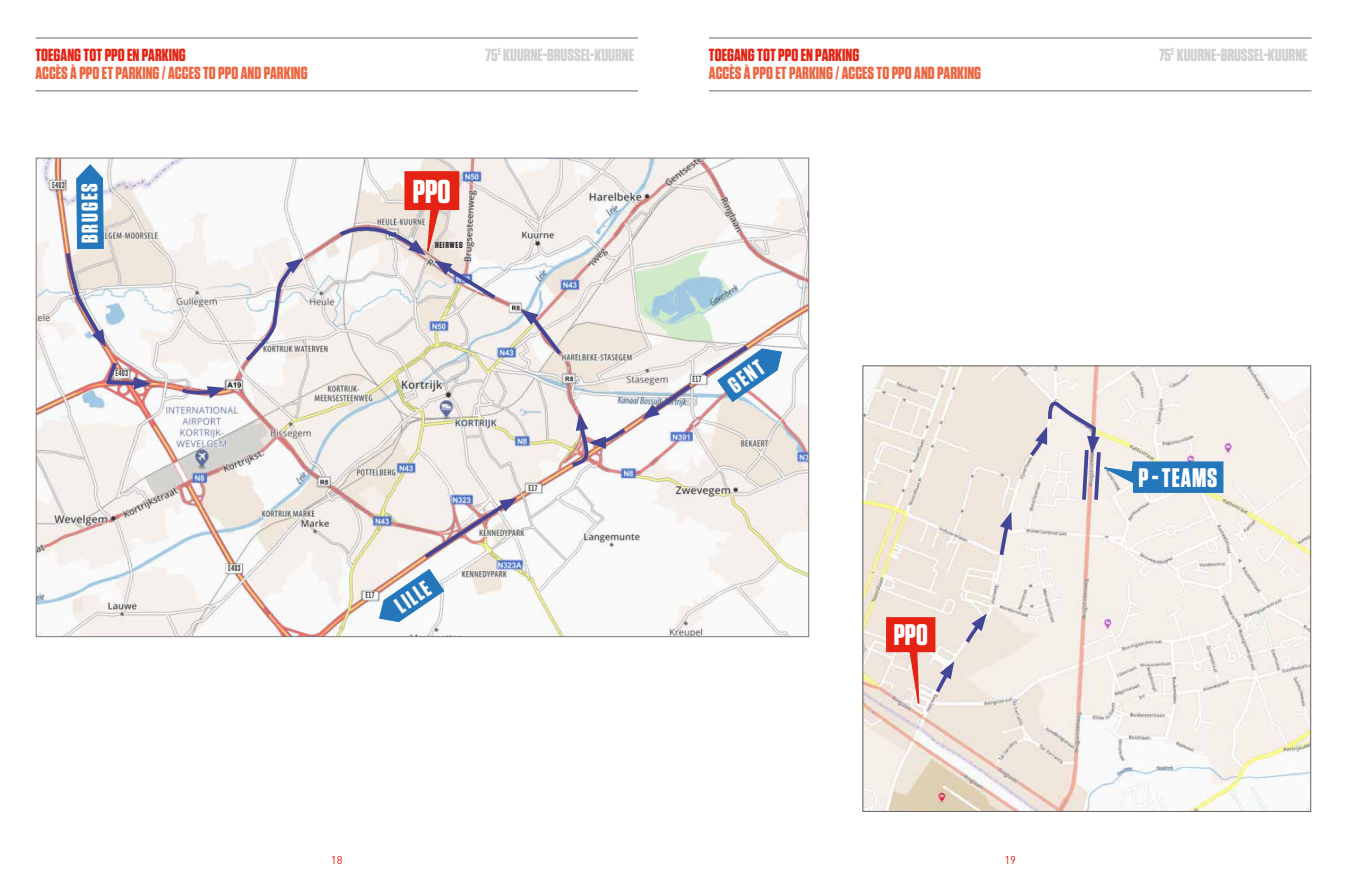
<style>
.page{position:relative;width:1347px;height:886px;background:#fff}
.page>*{position:absolute;margin:0;border:0;box-sizing:border-box;transform-origin:0 0}
.t1{font:700 33px "Tungsten";color:#fff}
.t2{font:700 29.75px "Tungsten";color:#fff}
.t3{font:700 26.75px "Tungsten";letter-spacing:.035em;color:#fff}
.t4{font:700 22.75px "Tungsten";letter-spacing:.07em;color:#fff}
.t5{font:700 17.5px "Tungsten";color:#ec6642}
.t6{font:700 17.5px "Tungsten";color:#d0d0d0}
.t7{font:700 17.5px "Tungsten";color:#e42313}
.t8{font:11.25px "DIN Pro";color:#e42313}
.t9{font:700 8.75px "Tungsten";letter-spacing:.07em;color:#2c2b31;scale:1.06 1}
.t10{font:700 6.25px "Gobold";letter-spacing:.03em;color:#4a4a49;scale:.91 1}
</style>
<div class="page">
<hr style="left:709px;top:37px;width:602px;height:2px;background:#878787">
<hr style="left:709px;top:90px;width:602px;height:1px;background:#878787">
<hr style="left:35px;top:37px;width:603px;height:2px;background:#878787">
<hr style="left:35px;top:90px;width:603px;height:1px;background:#878787">
<img style="left:38px;top:160px;width:769px;height:475px">
<img style="left:864px;top:368px;width:444px;height:441px">
<svg style="left:103px;top:358px;width:48px;height:31px"></svg>
<svg style="left:179px;top:386px;width:46px;height:12px"></svg>
<svg style="left:243px;top:258px;width:60px;height:105px"></svg>
<img style="left:422px;top:498px;width:95px;height:62px">
<img style="left:568px;top:413px;width:60px;height:55px">
<svg style="left:520px;top:310px;width:43px;height:47px"></svg>
<svg style="left:963px;top:613px;width:24px;height:32px"></svg>
<svg style="left:997px;top:512px;width:15px;height:47px"></svg>
<svg style="left:337px;top:170px;width:162px;height:132px"></svg>
<svg style="left:885px;top:616px;width:69px;height:110px;background:#e7aea7"></svg>
<svg style="left:1027px;top:398px;width:197px;height:106px;background:#ccd4db"></svg>
<svg style="left:378px;top:568px;width:67px;height:55px"></svg>
<img style="left:63px;top:163px;width:43px;height:184px">
<img style="left:642px;top:342px;width:140px;height:77px">
<p class="t7" style="left:35px;top:45px;width:152px">TOEGANG TOT PPO EN PARKING</p>
<p class="t6" style="left:485px;top:45px;width:150px">75<sup>E</sup> KUURNE-BRUSSEL-KUURNE</p>
<p class="t5" style="left:35px;top:64px;width:274px">ACCÈS À PPO ET PARKING / ACCES TO PPO AND PARKING</p>
<p class="t10" style="left:52px;top:181px;width:15px">E403</p>
<h3 class="t4" style="left:78px;top:243px;width:62px;rotate:-90deg">BRUGES</h3>
<p class="t10" style="left:116px;top:369px;width:15px">E403</p>
<p class="t10" style="left:228px;top:564px;width:15px">E403</p>
<h1 class="t1" style="left:413px;top:173px;width:39px">PPO</h1>
<p class="t9" style="left:435px;top:240px;width:28px">HEIRWEG</p>
<p class="t10" style="left:365px;top:591px;width:12px">E17</p>
<h3 class="t4" style="left:391px;top:597px;width:39px;rotate:-34deg">LILLE</h3>
<p class="t10" style="left:528px;top:484px;width:12px">E17</p>
<p class="t7" style="left:709px;top:45px;width:152px">TOEGANG TOT PPO EN PARKING</p>
<p class="t6" style="left:1159px;top:45px;width:150px">75<sup>E</sup> KUURNE-BRUSSEL-KUURNE</p>
<p class="t5" style="left:709px;top:64px;width:274px">ACCÈS À PPO ET PARKING / ACCES TO PPO AND PARKING</p>
<p class="t10" style="left:692px;top:375px;width:12px">E17</p>
<h3 class="t4" style="left:724px;top:377px;width:39px;rotate:-35deg">GENT</h3>
<h2 class="t2" style="left:893px;top:619px;width:36px">PPO</h2>
<h3 class="t3" style="left:1138px;top:463px;width:80px">P - TEAMS</h3>
<p class="t8" style="left:331px;top:852px;width:13px">18</p>
<p class="t8" style="left:1004px;top:852px;width:13px">19</p>
</div>
